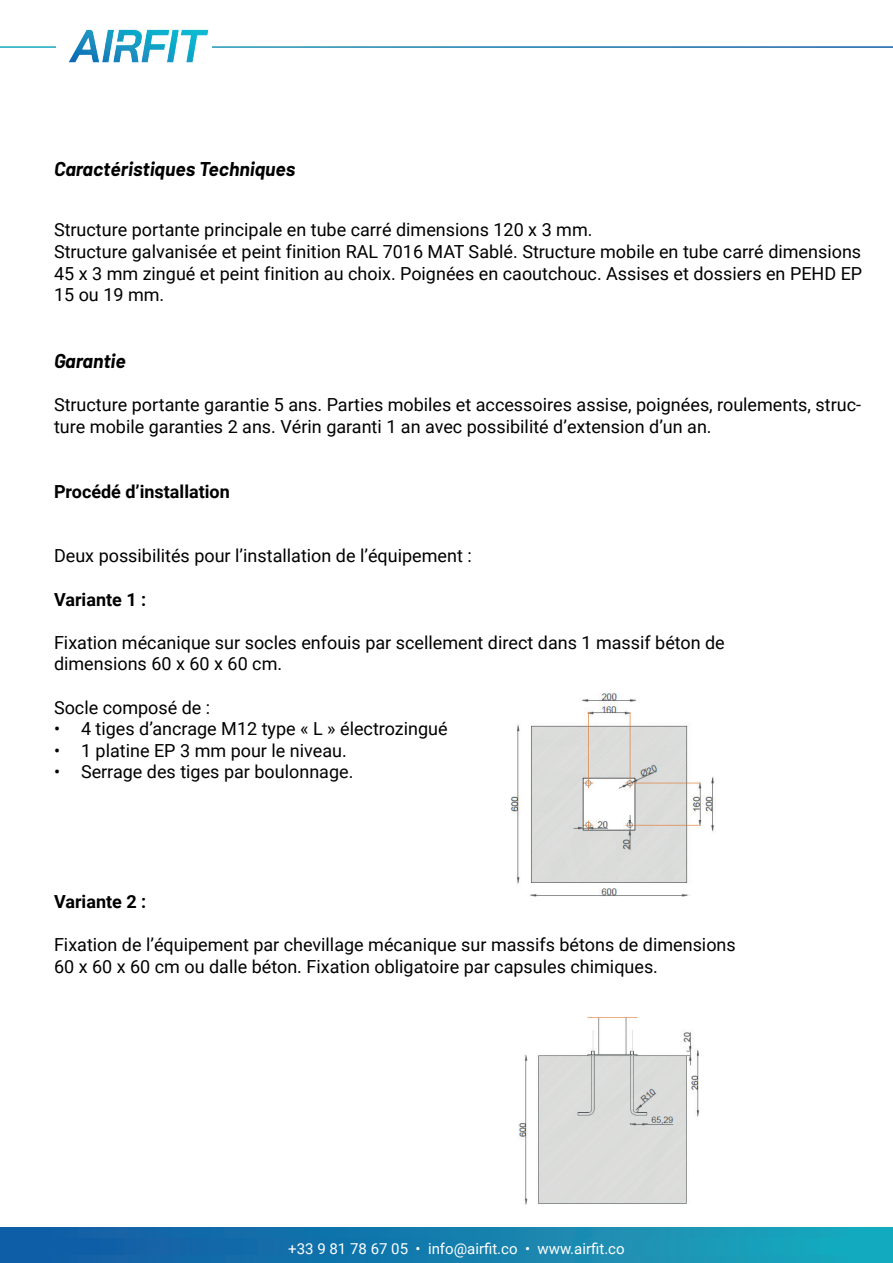
<style>
.page{position:relative;width:893px;height:1263px;background:#fff}
.page>*{position:absolute;margin:0;border:0;box-sizing:border-box;transform-origin:0 0}
.t1{font:italic 700 19.5px "Barlow";color:#000001}
.t2{font:18px/21.6px "Roboto";color:#000001}
.t3{font:700 18px "Roboto";color:#000001}
.t4{font:15px "Roboto";color:#fff}
</style>
<div class="page">
<img style="left:69px;top:29px;width:140px;height:34px">
<div style="left:0;top:1227px;width:893px;height:36px;background:linear-gradient(to right,#1057a2,#1ba9bc)"></div>
<div style="left:54px;top:1238px;width:805px;height:16px;background:linear-gradient(to right,#1057a2,#1ba9bc)"></div>
<img style="left:510px;top:693px;width:204px;height:203px">
<img style="left:519px;top:1017px;width:181px;height:188px">
<p class="t1" style="left:54px;top:157px;width:243px">Caractéristiques Techniques</p>
<p class="t2" style="left:54px;top:219px;width:810px">Structure portante principale en tube carré dimensions 120 x 3 mm.<br>Structure galvanisée et peint finition RAL 7016 MAT Sablé. Structure mobile en tube carré dimensions 45 x 3 mm zingué et peint finition au choix. Poignées en caoutchouc. Assises et dossiers en PEHD EP 15 ou 19 mm.</p>
<p class="t1" style="left:54px;top:349px;width:73px">Garantie</p>
<p class="t2" style="left:54px;top:393px;width:809px">Structure portante garantie 5 ans. Parties mobiles et accessoires assise, poignées, roulements, struc&shy;ture mobile garanties 2 ans. Vérin garanti 1 an avec possibilité d’extension d’un an.</p>
<p class="t3" style="left:54px;top:478px;width:177px">Procédé d’installation</p>
<p class="t2" style="left:54px;top:544px;width:419px">Deux possibilités pour l’installation de l’équipement :</p>
<p class="t3" style="left:54px;top:586px;width:94px">Variante 1 :</p>
<p class="t2" style="left:54px;top:631px;width:672px">Fixation mécanique sur socles enfouis par scellement direct dans 1 massif béton de dimensions 60 x 60 x 60 cm.</p>
<p class="t2" style="left:54px;top:696px;width:158px">Socle composé de :</p>
<p class="t2" style="left:54px;top:717px;width:395px">• 4 tiges d’ancrage M12 type « L » électrozingué</p>
<p class="t2" style="left:54px;top:739px;width:294px">• 1 platine EP 3 mm pour le niveau.</p>
<p class="t2" style="left:54px;top:760px;width:301px">• Serrage des tiges par boulonnage.</p>
<p class="t3" style="left:54px;top:889px;width:94px">Variante 2 :</p>
<p class="t2" style="left:54px;top:933px;width:683px">Fixation de l’équipement par chevillage mécanique sur massifs bétons de dimensions<br>60 x 60 x 60 cm ou dalle béton. Fixation obligatoire par capsules chimiques.</p>
<p class="t4" style="left:288px;top:1238px;width:338px">+33 9 81 78 67 05 • info@airfit.co • www.airfit.co</p>
</div>
